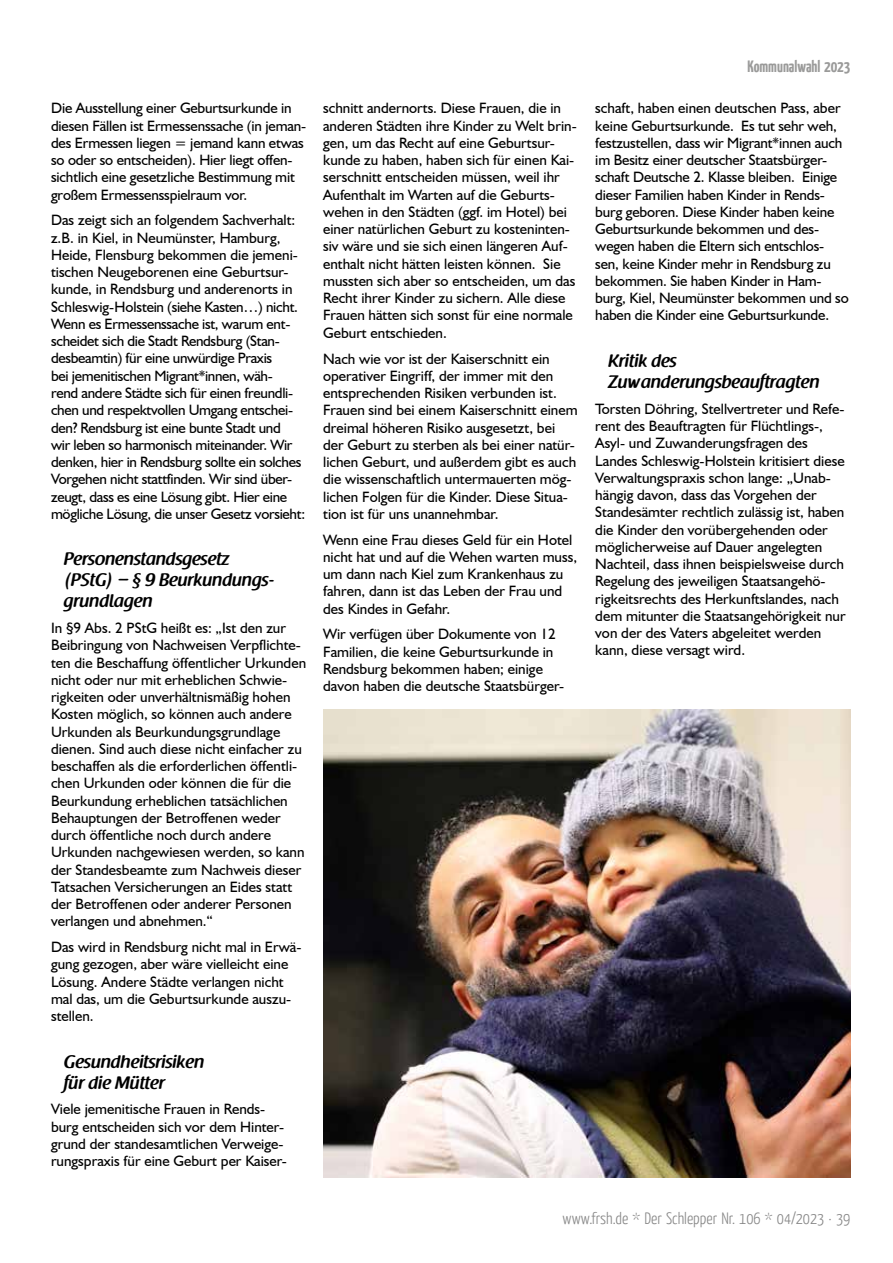
<style>
.page{position:relative;width:893px;height:1263px;background:#fff}
.page>*{position:absolute;margin:0;border:0;box-sizing:border-box;transform-origin:0 0}
.t1{font:600 18px/21px "Raspoutine";color:#000}
.t2{font:300 16.5px "Yanone Kaffeesatz";color:#878787}
.t3{font:700 16.5px "Yanone Kaffeesatz";color:#575756}
.t4{font:15px/17.2px "Humanist 521 BT";color:#000}
.t5{font:15px/17.2px "Humanist 521 BT";letter-spacing:-.02em;color:#000}
</style>
<div class="page">
<img style="left:323px;top:709px;width:527px;height:469px">
<p class="t4" style="left:51px;top:99px;width:257px">Die Ausstellung einer Geburtsurkunde in diesen Fällen ist Ermessenssache (in jeman&shy;des Ermessen liegen = jemand kann etwas so oder so entscheiden). Hier liegt offen&shy;sichtlich eine gesetzliche Bestimmung mit großem Ermessensspielraum vor.</p>
<p class="t5" style="left:51px;top:211px;width:256px">Das zeigt sich an folgendem Sachverhalt: z.B. in Kiel, in Neumünster, Hamburg, Heide, Flensburg bekommen die jemeni&shy;tischen Neugeborenen eine Geburtsur&shy;kunde, in Rendsburg und anderenorts in Schleswig-Holstein (siehe Kasten…) nicht.<br>Wenn es Ermessenssache ist, warum ent&shy;scheidet sich die Stadt Rendsburg (Stan&shy;desbeamtin) für eine unwürdige Praxis<br>bei jemenitischen Migrant*innen, wäh-<br>rend andere Städte sich für einen freundli&shy;chen und respektvollen Umgang entschei&shy;den? Rendsburg ist eine bunte Stadt und<br>wir leben so harmonisch miteinander. Wir denken, hier in Rendsburg sollte ein solches Vorgehen nicht stattfinden. Wir sind über&shy;zeugt, dass es eine Lösung gibt. Hier eine mögliche Lösung, die unser Gesetz vorsieht:</p>
<p class="t1" style="left:64px;top:549px;width:212px">Personenstandsgesetz (PStG) – § 9 Beurkundungs&shy;grundlagen</p>
<p class="t4" style="left:51px;top:619px;width:257px">In §9 Abs. 2 PStG heißt es: „Ist den zur Beibringung von Nachweisen Verpflichte&shy;ten die Beschaffung öffentlicher Urkunden nicht oder nur mit erheblichen Schwie&shy;rigkeiten oder unverhältnismäßig hohen Kosten möglich, so können auch andere Urkunden als Beurkundungsgrundlage dienen. Sind auch diese nicht einfacher zu beschaffen als die erforderlichen öffentli&shy;chen Urkunden oder können die für die Beurkundung erheblichen tatsächlichen Behauptungen der Betroffenen weder durch öffentliche noch durch andere Urkunden nachgewiesen werden, so kann der Standesbeamte zum Nachweis dieser Tatsachen Versicherungen an Eides statt der Betroffenen oder anderer Personen verlangen und abnehmen.“</p>
<p class="t4" style="left:51px;top:938px;width:252px">Das wird in Rendsburg nicht mal in Erwä&shy;gung gezogen, aber wäre vielleicht eine Lösung. Andere Städte verlangen nicht mal das, um die Geburtsurkunde auszu&shy;stellen.</p>
<p class="t1" style="left:64px;top:1051px;width:142px">Gesundheitsrisiken für die Mütter</p>
<p class="t4" style="left:51px;top:1100px;width:238px">Viele jemenitische Frauen in Rends&shy;burg entscheiden sich vor dem Hinter&shy;grund der standesamtlichen Verweige&shy;rungspraxis für eine Geburt per Kaiser-</p>
<p class="t4" style="left:323px;top:99px;width:255px">schnitt andernorts. Diese Frauen, die in anderen Städten ihre Kinder zu Welt brin&shy;gen, um das Recht auf eine Geburtsur&shy;kunde zu haben, haben sich für einen Kai&shy;serschnitt entscheiden müssen, weil ihr Aufenthalt im Warten auf die Geburts&shy;wehen in den Städten (ggf. im Hotel) bei einer natürlichen Geburt zu kosteninten&shy;siv wäre und sie sich einen längeren Auf&shy;enthalt nicht hätten leisten können. Sie mussten sich aber so entscheiden, um das Recht ihrer Kinder zu sichern. Alle diese Frauen hätten sich sonst für eine normale Geburt entschieden.</p>
<p class="t4" style="left:323px;top:349px;width:256px">Nach wie vor ist der Kaiserschnitt ein operativer Eingriff, der immer mit den entsprechenden Risiken verbunden ist.<br>Frauen sind bei einem Kaiserschnitt einem dreimal höheren Risiko ausgesetzt, bei der Geburt zu sterben als bei einer natür&shy;lichen Geburt, und außerdem gibt es auch die wissenschaftlich untermauerten mög&shy;lichen Folgen für die Kinder. Diese Situa&shy;tion ist für uns unannehmbar.</p>
<p class="t4" style="left:323px;top:530px;width:256px">Wenn eine Frau dieses Geld für ein Hotel nicht hat und auf die Wehen warten muss, um dann nach Kiel zum Krankenhaus zu fahren, dann ist das Leben der Frau und des Kindes in Gefahr.</p>
<p class="t4" style="left:323px;top:625px;width:243px">Wir verfügen über Dokumente von 12<br>Familien, die keine Geburtsurkunde in Rendsburg bekommen haben; einige davon haben die deutsche Staatsbürger-</p>
<p class="t3" style="left:747px;top:55px;width:104px">Kommunalwahl 2023</p>
<p class="t4" style="left:595px;top:99px;width:255px">schaft, haben einen deutschen Pass, aber keine Geburtsurkunde. Es tut sehr weh, festzustellen, dass wir Migrant*innen auch im Besitz einer deutscher Staatsbürger&shy;schaft Deutsche 2. Klasse bleiben. Einige dieser Familien haben Kinder in Rends&shy;burg geboren. Diese Kinder haben keine Geburtsurkunde bekommen und des&shy;wegen haben die Eltern sich entschlos&shy;sen, keine Kinder mehr in Rendsburg zu bekommen. Sie haben Kinder in Ham&shy;burg, Kiel, Neumünster bekommen und so haben die Kinder eine Geburtsurkunde.</p>
<p class="t1" style="left:608px;top:351px;width:213px">Kritik des<br>Zuwanderungsbeauftragten</p>
<p class="t4" style="left:595px;top:400px;width:252px">Torsten Döhring, Stellvertreter und Refe&shy;rent des Beauftragten für Flüchtlings-, Asyl- und Zuwanderungsfragen des Landes Schleswig-Holstein kritisiert diese Verwaltungspraxis schon lange: „Unab&shy;hängig davon, dass das Vorgehen der Standesämter rechtlich zulässig ist, haben die Kinder den vorübergehenden oder möglicherweise auf Dauer angelegten Nachteil, dass ihnen beispielsweise durch Regelung des jeweiligen Staatsangehö&shy;rigkeitsrechts des Herkunftslandes, nach dem mitunter die Staatsangehörigkeit nur von der des Vaters abgeleitet werden kann, diese versagt wird.</p>
<p class="t2" style="left:563px;top:1208px;width:289px">www.frsh.de * Der Schlepper Nr. 106 * 04/2023 · 39</p>
</div>
